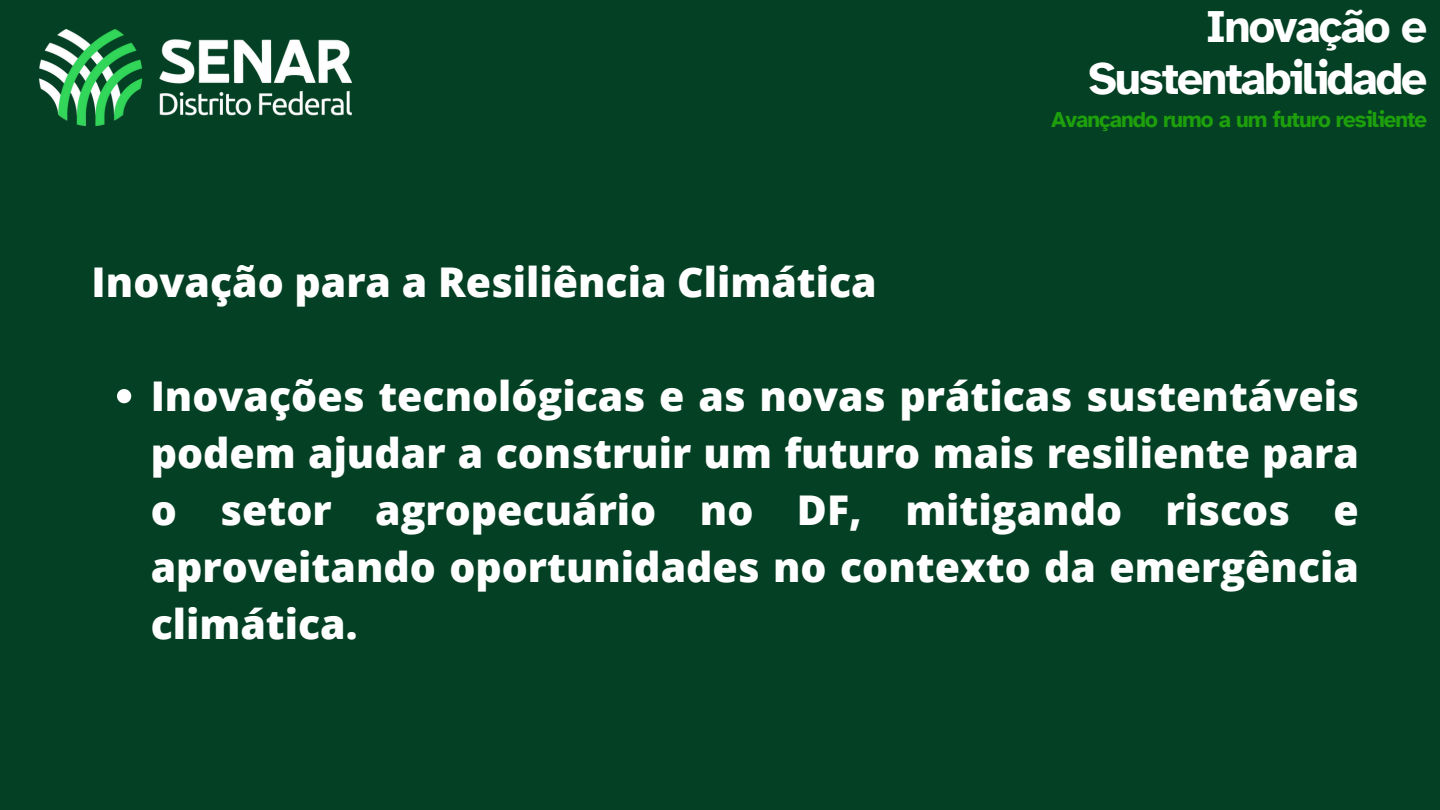
<style>
.page{position:relative;width:1440px;height:810px;background:#044023}
.page>*{position:absolute;margin:0;border:0;box-sizing:border-box;transform-origin:0 0}
.t1{font:700 46px/51.8px "Atkinson Hyperlegible";letter-spacing:-.045em;color:#fff;text-align:right}
.t2{font:800 41px/57px "Open Sans";color:#fff;text-align:justify}
.t3{font:700 22.2px "Atkinson Hyperlegible";letter-spacing:-.045em;color:#1e9f0c}
</style>
<div class="page">
<img style="left:38px;top:29px;width:315px;height:98px">
<svg style="left:117px;top:389px;width:14px;height:14px"></svg>
<h1 class="t2" style="left:92px;top:252px;width:787px">Inovação para a Resiliência Climática</h1>
<h2 class="t1" style="left:1088px;top:1px;width:340px">Inovação e<br>Sustentabilidade</h2>
<p class="t3" style="left:1051px;top:106px;width:378px">Avançando rumo a um futuro resiliente</p>
<p class="t2" style="left:151px;top:366px;width:1210px">Inovações tecnológicas e as novas práticas sustentáveis podem ajudar a construir um futuro mais resiliente para o setor agropecuário no DF, mitigando riscos e aproveitando oportunidades no contexto da emergência climática.</p>
</div>
